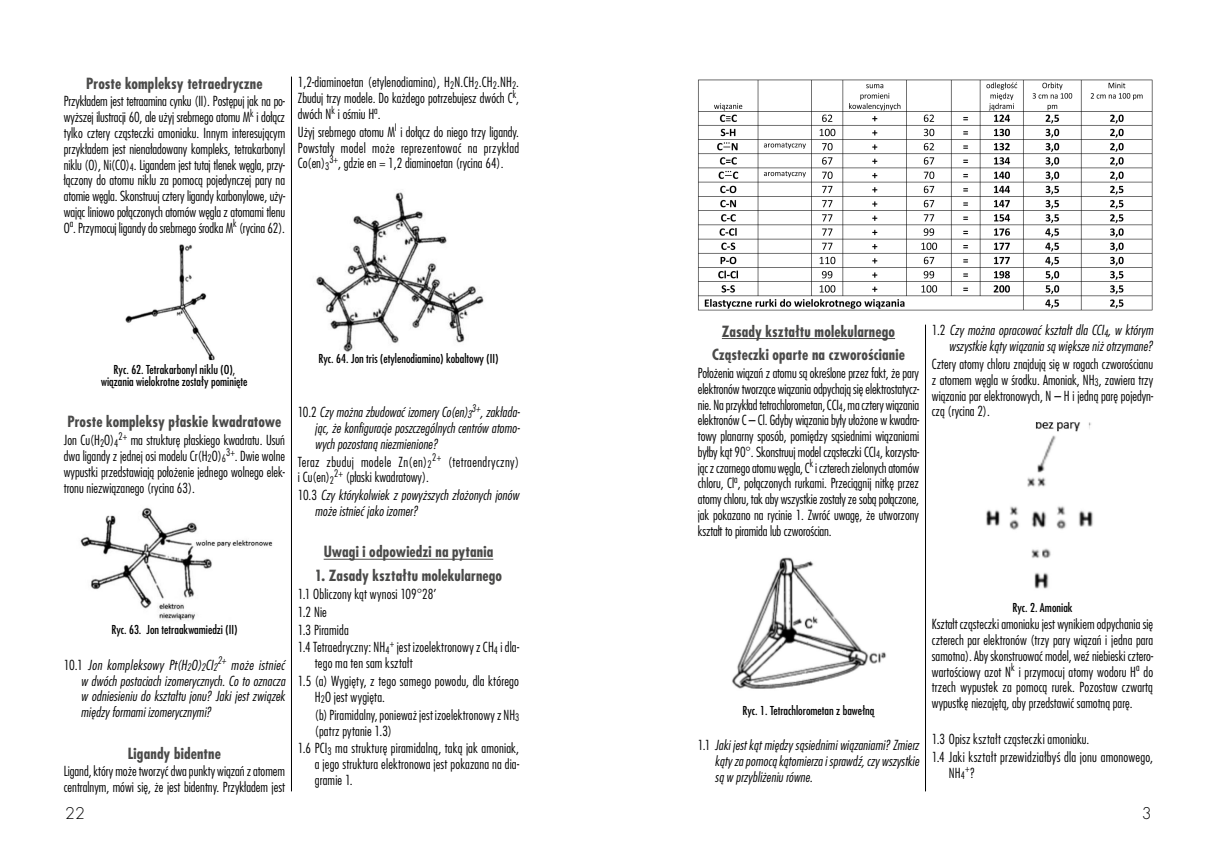
<style>
.page{position:relative;width:1217px;height:868px;background:#fff}
.page>*{position:absolute;margin:0;border:0;box-sizing:border-box;transform-origin:0 0}
.t1{font:300 15.75px "Futura LTS";color:#000}
.t2{font:700 condensed 15px/23.5px "Futura LTS";letter-spacing:.01em;color:#4a4a49;text-align:center}
.t3{font:300 condensed 13.5px/15.8px "Futura LTS";color:#000;text-align:justify}
.t4{font:italic 300 condensed 13.5px/15.8px "Futura LTS";letter-spacing:.01em;color:#000;text-align:justify}
.t5{font:300 condensed 13.5px/15.8px "Futura LTS";letter-spacing:.03em;color:#000}
.t6{font:condensed 12px/12px "Futura LTS";color:#000;text-align:center}
.t7{font:300 condensed 10.2px "Futura LTS";color:#000}
.s1{font-style:normal}
.s2{font-size:13.5px}
</style>
<div class="page">
<hr style="left:291px;top:77px;width:1px;height:714px;background:#000">
<img style="left:125px;top:244px;width:90px;height:117px">
<img style="left:80px;top:507px;width:193px;height:114px">
<hr style="left:323px;top:558px;width:170px;height:1px;background:#4a4a49">
<img style="left:316px;top:192px;width:168px;height:160px">
<hr style="left:925px;top:324px;width:1px;height:467px;background:#000">
<hr style="left:721px;top:338px;width:173px;height:1px;background:#4a4a49">
<img style="left:732px;top:557px;width:155px;height:132px">
<img style="left:986px;top:422px;width:107px;height:167px">
<img style="left:698px;top:79px;width:455px;height:232px">
<p class="t2" style="left:86px;top:71px;width:178px">Proste kompleksy tetraedryczne</p>
<p class="t3" style="left:64px;top:94px;width:223px">Przykładem jest tetraamina cynku (II). Postępuj jak na po&shy;wyższej ilustracji 60, ale użyj srebrnego atomu M<sup>k</sup> i dołącz tylko cztery cząsteczki amoniaku. Innym interesującym przykładem jest nienaładowany kompleks, tetrakarbonyl niklu (O), Ni(CO)<sub>4</sub>. Ligandem jest tutaj tlenek węgla, przy&shy;łączony do atomu niklu za pomocą pojedynczej pary na atomie węgla. Skonstruuj cztery ligandy karbonylowe, uży&shy;wając liniowo połączonych atomów węgla z atomami tlenu O<sup>a</sup>. Przymocuj ligandy do srebrnego środka M<sup>k</sup> (rycina 62).</p>
<p class="t3" style="left:298px;top:74px;width:223px">1,2-diaminoetan (etylenodiamina), H<sub>2</sub>N.CH<sub>2</sub>.CH<sub>2</sub>.NH<sub>2</sub>.<br>Zbuduj trzy modele. Do każdego potrzebujesz dwóch C<sup>k</sup>, dwóch N<sup>k</sup> i ośmiu H<sup>a</sup>.</p>
<p class="t3" style="left:298px;top:124px;width:223px">Użyj srebrnego atomu M<sup>I</sup> i dołącz do niego trzy ligandy.<br>Powstały model może reprezentować na przykład Co(en)<sub>3</sub><sup>3+</sup>, gdzie en = 1,2 diaminoetan (rycina 64).</p>
<p class="t6" style="left:101px;top:363px;width:148px">Ryc. 62. Tetrakarbonyl niklu (O), wiązania wielokrotne zostały pominięte</p>
<p class="t2" style="left:67px;top:410px;width:215px">Proste kompleksy płaskie kwadratowe</p>
<p class="t3" style="left:64px;top:432px;width:223px">Jon Cu(H<sub>2</sub>O)<sub>4</sub><sup>2+</sup> ma strukturę płaskiego kwadratu. Usuń dwa ligandy z jednej osi modelu Cr(H<sub>2</sub>O)<sub>6</sub><sup>3+</sup>. Dwie wolne wypustki przedstawiają położenie jednego wolnego elek&shy;tronu niezwiązanego (rycina 63).</p>
<p class="t6" style="left:111px;top:623px;width:128px">Ryc. 63. Jon tetraakwamiedzi (II)</p>
<p class="t4" style="left:81px;top:657px;width:206px;text-indent:-17px"><span class="s1">10.1</span> Jon kompleksowy Pt(H<sub>2</sub>O)<sub>2</sub>CI<sub>2</sub><sup>2+</sup> może istnieć w dwóch postaciach izomerycznych. Co to oznacza w odniesieniu do kształtu jonu? Jaki jest związek między formami izomerycznymi?</p>
<p class="t2" style="left:128px;top:741px;width:95px">Ligandy bidentne</p>
<p class="t3" style="left:64px;top:763px;width:223px">Ligand, który może tworzyć dwa punkty wiązań zatomem centralnym, mówi się, że jest bidentny. Przykładem jest</p>
<p class="t1" style="left:65px;top:803px;width:21px">22</p>
<p class="t6" style="left:318px;top:353px;width:181px">Ryc. 64. Jon tris (etylenodiamino) kobaltowy (II)</p>
<p class="t4" style="left:315px;top:404px;width:206px;text-indent:-17px"><span class="s1">10.2</span> Czy można zbudować izomery Co(en)<sub>3</sub><sup>3+</sup>, zakłada&shy;jąc, że konfiguracje poszczególnych centrów atomo&shy;wych pozostaną niezmienione?</p>
<p class="t5" style="left:298px;top:453px;width:223px">Teraz zbuduj modele Zn(en)<sub>2</sub><sup>2+</sup> (tetraendryczny) i Cu(en)<sub>2</sub><sup>2+</sup> (płaski kwadratowy).</p>
<p class="t4" style="left:315px;top:487px;width:206px;text-indent:-17px"><span class="s1">10.3</span> Czy którykolwiek z powyższych złożonych jonów może istnieć jako izomer?</p>
<p class="t2" style="left:323px;top:540px;width:171px">Uwagi i odpowiedzi na pytania</p>
<p class="t2" style="left:315px;top:563px;width:189px">1. Zasady kształtu molekularnego</p>
<p class="t3" style="left:298px;top:584px;width:223px;line-height:17.9px;text-align:left">1.1 Obliczony kąt wynosi 109°28’<br>1.2 Nie<br>1.3 Piramida<br>1.4 Tetraedryczny: NH<sub>4</sub><sup>+</sup> jest izoelektronowy z CH<sub>4</sub> i dla-</p>
<p class="t3" style="left:298px;top:654px;width:223px;line-height:17.9px;text-indent:17px">tego ma ten sam kształt<br>1.5 (a) Wygięty, z tego samego powodu, dla którego</p>
<p class="t3" style="left:315px;top:687px;width:206px;line-height:17.9px">H<sub>2</sub>O jest wygięta.<br>(b) Piramidalny, ponieważ jest izoelektronowy z NH<sub>3</sub></p>
<p class="t3" style="left:298px;top:721px;width:223px;line-height:17.9px;text-indent:17px">(patrz pytanie 1.3)<br>1.6 PCI<sub>3</sub> ma strukturę piramidalną, taką jak amoniak,</p>
<p class="t3" style="left:315px;top:756px;width:206px">a jego struktura elektronowa jest pokazana na dia&shy;gramie 1.</p>
<p class="t2" style="left:711px;top:319px;width:194px">Zasady kształtu molekularnego<br>Cząsteczki oparte na czworościanie</p>
<p class="t3" style="left:697px;top:365px;width:223px">Położenia wiązań z atomu są określone przez fakt, że pary elektronów tworzące wiązania odpychają się elektrostatycz&shy;nie. Na przykład tetrachlorometan, CCI<sub>4</sub>, ma cztery wiązania elektronów C – Cl. Gdyby wiązania były ułożone w kwadra&shy;towy planarny sposób, pomiędzy sąsiednimi wiązaniami byłby kąt 90°. Skonstruuj model cząsteczki CCI<sub>4</sub>, korzysta&shy;jąc zczarnego atomu węgla, C<sup>k</sup> iczterech zielonych atomów chloru, Cl<sup>a</sup>, połączonych rurkami. Przeciągnij nitkę przez atomy chloru, tak aby wszystkie zostały ze sobą połączone, jak pokazano na rycinie 1. Zwróć uwagę, że utworzony kształt to piramida lub czworościan.</p>
<p class="t4" style="left:931px;top:322px;width:223px;text-align:right"><span class="s1">1.2</span> Czy można opracować kształt dla CCI<sub>4</sub>, w którym wszystkie kąty wiązania są większe niż otrzymane?</p>
<p class="t3" style="left:931px;top:356px;width:223px">Cztery atomy chloru znajdują się w rogach czworościanu z atomem węgla w środku. Amoniak, NH<sub>3</sub>, zawiera trzy wiązania par elektronowych, N – H i jedną parę pojedyn&shy;czą (rycina 2).</p>
<p class="t6" style="left:742px;top:704px;width:133px">Ryc. 1. Tetrachlorometan z bawełną</p>
<p class="t4" style="left:714px;top:737px;width:206px;text-indent:-17px"><span class="s1">1.1</span> Jaki jest kąt między sąsiednimi wiązaniami? Zmierz kąty za pomocą kątomierza i sprawdź, czy wszystkie są w przybliżeniu równe.</p>
<p class="t6" style="left:1012px;top:601px;width:62px">Ryc. 2. Amoniak</p>
<p class="t3" style="left:931px;top:616px;width:223px">Kształt cząsteczki amoniaku jest wynikiem odpychania się czterech par elektronów (trzy pary wiązań i jedna para samotna). Aby skonstruować model, weź niebieski cztero&shy;wartościowy azot N<sup>k</sup> i przymocuj atomy wodoru H<sup>a</sup> do trzech wypustek za pomocą rurek. Pozostaw czwartą wypustkę niezajętą, aby przedstawić samotną parę.</p>
<p class="t3" style="left:931px;top:730px;width:223px;line-height:17.9px">1.3 Opisz kształt cząsteczki amoniaku.<br>1.4 Jaki kształt przewidziałbyś dla jonu amonowego,</p>
<p class="t3" style="left:948px;top:764px;width:17px">NH<sub>4</sub></p>
<p class="t7" style="left:964px;top:762px;width:12px">+<span class="s2">?</span></p>
<p class="t1" style="left:1141px;top:803px;width:11px">3</p>
</div>
